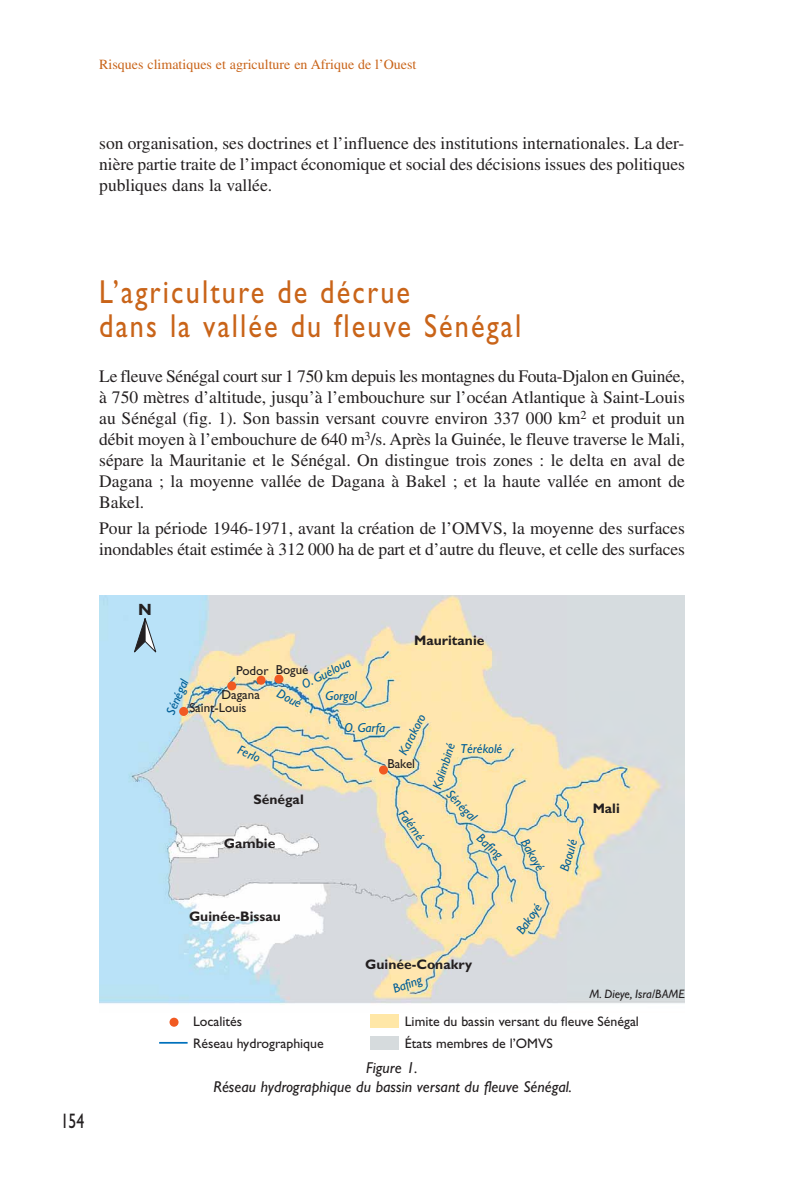
<style>
.page{position:relative;width:794px;height:1191px;background:#fff}
.page>*{position:absolute;margin:0;border:0;box-sizing:border-box;transform-origin:0 0}
.t1{font:33.25px/33.2px "Gill Sans";letter-spacing:.075em;color:#c96419;scale:.85 1}
.t2{font:21px "Gill Sans";color:#231f20;scale:.75 1}
.t3{font:17.5px/21px "Times";color:#231f20;text-align:justify}
.t4{font:700 16.28px "Gill Sans";color:#231f20}
.t5{font:italic 15.75px/18.4px "Gill Sans";color:#231f20;text-align:center}
.t6{font:14px "Times";color:#c96419}
.t7{font:13.83px/21.7px "Gill Sans";color:#231f20}
.t8{font:700 13.83px "Gill Sans";color:#231f20}
.t9{font:italic 12.95px "Gill Sans";color:#005e96}
.t10{font:12.95px/25.2px "Gill Sans";color:#231f20}
.t11{font:italic 12.25px "Gill Sans";color:#231f20}
</style>
<div class="page">
<img style="left:99px;top:595px;width:586px;height:409px">
<svg style="left:132px;top:617px;width:26px;height:38px"></svg>
<div style="left:179px;top:707px;width:9px;height:9px;background:#f15a22;border-radius:50%"></div>
<div style="left:227px;top:681px;width:9px;height:9px;background:#f15a22;border-radius:50%"></div>
<div style="left:256px;top:675px;width:9px;height:9px;background:#f15a22;border-radius:50%"></div>
<div style="left:274px;top:674px;width:9px;height:9px;background:#f15a22;border-radius:50%"></div>
<div style="left:379px;top:765px;width:9px;height:9px;background:#f15a22;border-radius:50%"></div>
<div style="left:169px;top:1017px;width:9px;height:9px;background:#f15a22;border-radius:50%"></div>
<svg style="left:159px;top:1042px;width:29px;height:1px"></svg>
<div style="left:371px;top:1036px;width:28px;height:13px;background:#d6dbdd"></div>
<div style="left:371px;top:1014px;width:28px;height:14px;background:#ffe7a7"></div>
<p class="t6" style="left:99px;top:60px;width:319px">Risques climatiques et agriculture en Afrique de l’Ouest</p>
<p class="t3" style="left:99px;top:134px;width:587px">son organisation, ses doctrines et l’influence des institutions internationales. La der&shy;nière partie traite de l’impact économique et social des décisions issues des politiques publiques dans la vallée.</p>
<h1 class="t1" style="left:99px;top:279px;width:498px">L’agriculture de décrue<br>dans la vallée du fleuve Sénégal</h1>
<p class="t3" style="left:99px;top:368px;width:587px">Le fleuve Sénégal court sur 1 750 km depuis les montagnes du Fouta-Djalon en Guinée, à 750 mètres d’altitude, jusqu’à l’embouchure sur l’océan Atlantique à Saint-Louis au Sénégal (fig. 1). Son bassin versant couvre environ 337 000 km<sup>2</sup> et produit un débit moyen à l’embouchure de 640 m<sup>3</sup>/s. Après la Guinée, le fleuve traverse le Mali, sépare la Mauritanie et le Sénégal. On distingue trois zones : le delta en aval de Dagana ; la moyenne vallée de Dagana à Bakel ; et la haute vallée en amont de Bakel.</p>
<p class="t3" style="left:99px;top:520px;width:587px">Pour la période 1946-1971, avant la création de l’OMVS, la moyenne des surfaces inondables était estimée à 312 000 ha de part et d’autre du fleuve, et celle des surfaces</p>
<p class="t2" style="left:61px;top:1114px;width:33px">154</p>
<p class="t4" style="left:138px;top:604px;width:15px">N</p>
<p class="t8" style="left:414px;top:635px;width:72px">Mauritanie</p>
<p class="t9" style="left:301px;top:681px;width:55px;rotate:-27deg">O. Guéloua</p>
<p class="t9" style="left:345px;top:723px;width:42px">O. Garfa</p>
<p class="t9" style="left:398px;top:752px;width:46px;rotate:-64deg">Karakoro</p>
<p class="t10" style="left:221px;top:658px;width:89px;text-indent:15px">Podor Bogué<br>Dagana</p>
<p class="t10" style="left:189px;top:696px;width:59px">Saint-Louis</p>
<p class="t9" style="left:240px;top:745px;width:25px;rotate:23deg">Ferlo</p>
<p class="t9" style="left:166px;top:712px;width:39px;rotate:-66deg">Sénégal</p>
<p class="t9" style="left:280px;top:688px;width:28px;rotate:29deg">Doué</p>
<p class="t9" style="left:325px;top:691px;width:33px">Gorgol</p>
<p class="t9" style="left:432px;top:787px;width:49px;rotate:-72deg">Kolimbiné</p>
<p class="t9" style="left:460px;top:743px;width:43px">Térékolé</p>
<p class="t10" style="left:387px;top:752px;width:29px">Bakel</p>
<p class="t9" style="left:451px;top:789px;width:39px;rotate:45deg">Sénégal</p>
<p class="t8" style="left:253px;top:794px;width:52px">Sénégal</p>
<p class="t9" style="left:405px;top:808px;width:36px;rotate:54deg">Falémé</p>
<p class="t9" style="left:481px;top:833px;width:32px;rotate:41deg">Bafing</p>
<p class="t8" style="left:224px;top:839px;width:53px">Gambie</p>
<p class="t8" style="left:189px;top:912px;width:93px">Guinée-Bissau</p>
<p class="t8" style="left:365px;top:959px;width:108px">Guinée-Conakry</p>
<p class="t9" style="left:392px;top:984px;width:32px;rotate:-20deg">Bafing</p>
<p class="t9" style="left:528px;top:837px;width:36px;rotate:60deg">Bakoyé</p>
<p class="t9" style="left:515px;top:930px;width:36px;rotate:-55deg">Bakoyé</p>
<p class="t9" style="left:560px;top:870px;width:34px;rotate:-74deg">Baoulé</p>
<p class="t8" style="left:592px;top:803px;width:29px">Mali</p>
<p class="t11" style="left:589px;top:989px;width:97px">M. Dieye, Isra/BAME</p>
<p class="t7" style="left:193px;top:1012px;width:132px">Localités<br>Réseau hydrographique</p>
<p class="t7" style="left:405px;top:1012px;width:236px">Limite du bassin versant du fleuve Sénégal<br>États membres de l’OMVS</p>
<p class="t5" style="left:214px;top:1060px;width:360px">Figure 1.<br>Réseau hydrographique du bassin versant du fleuve Sénégal.</p>
</div>
